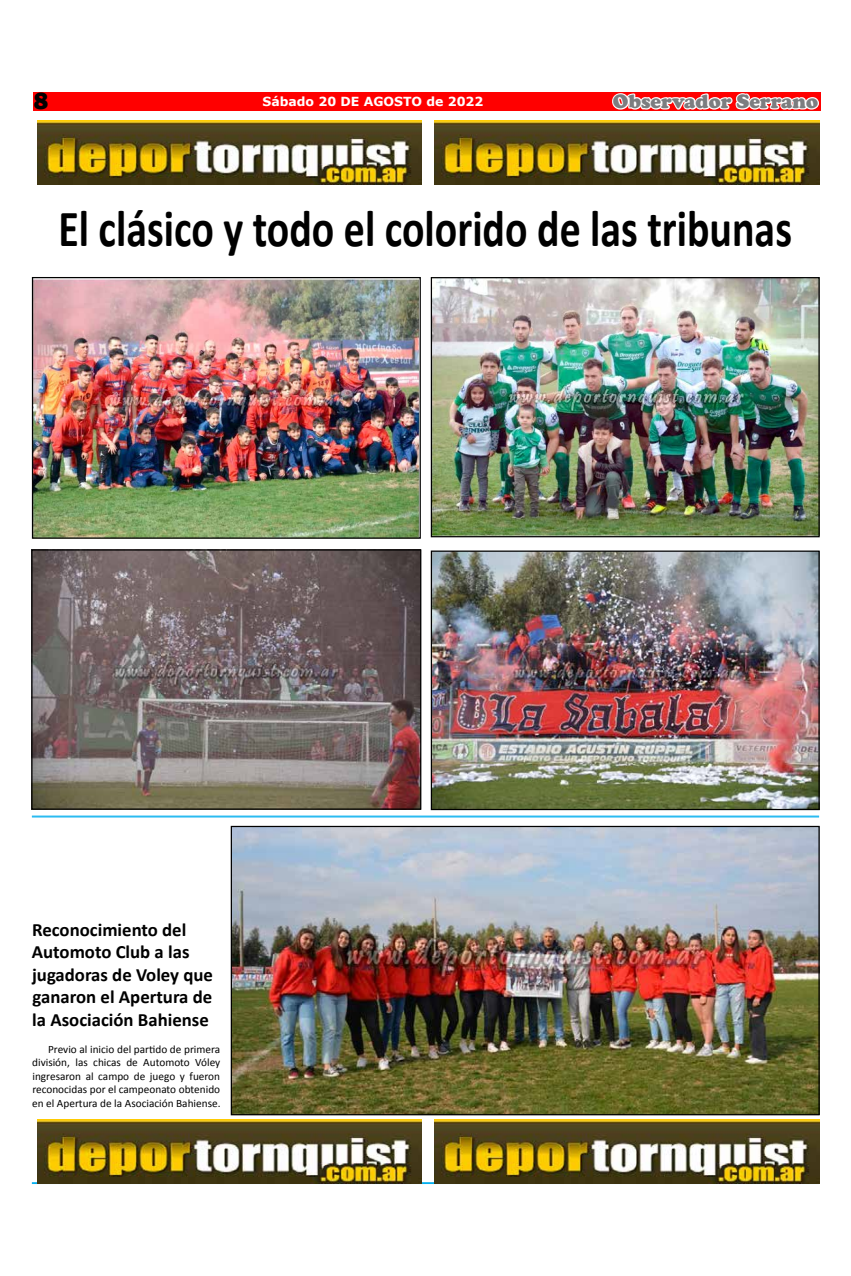
<style>
.page{position:relative;width:851px;height:1276px;background:#fff}
.page>*{position:absolute;margin:0;border:0;box-sizing:border-box;transform-origin:0 0}
.t1{font:700 52.38px "Calibri";color:#000;scale:.8 1}
.t2{font:800 24.62px "Franklin Gothic";color:#000}
.t3{font:900 20px "Cooper";color:#7c7d80}
.t4{font:700 18.75px/22.5px "Calibri";color:#000}
.t5{font:700 12.5px "Verdana";color:#fff}
.t6{font:11.25px/13.5px "Calibri";color:#000;text-align:justify}
</style>
<div class="page">
<div style="left:33px;top:92px;width:787px;height:18px;background:#f00"></div>
<svg style="left:610px;top:93px;width:210px;height:92px"></svg>
<hr style="left:32px;top:816px;width:787px;height:1px;background:#00aeef">
<hr style="left:32px;top:1182px;width:786px;height:1px;background:#00aeef">
<hr style="left:32px;top:1183px;width:786px;height:1px;background:#00aeef">
<img style="left:434px;top:120px;width:385px;height:65px">
<img style="left:37px;top:120px;width:385px;height:65px">
<img style="left:434px;top:1119px;width:385px;height:64px">
<img style="left:37px;top:1119px;width:385px;height:64px">
<img style="left:432px;top:279px;width:385px;height:256px">
<div style="left:430px;top:277px;width:389px;height:260px;border:1px solid #000"></div>
<img style="left:34px;top:279px;width:385px;height:258px">
<div style="left:32px;top:277px;width:389px;height:262px;border:1px solid #000"></div>
<img style="left:33px;top:551px;width:386px;height:256px">
<div style="left:31px;top:549px;width:390px;height:260px;border:1px solid #000"></div>
<img style="left:432px;top:552px;width:385px;height:256px">
<div style="left:430px;top:550px;width:389px;height:260px;border:1px solid #000"></div>
<img style="left:233px;top:828px;width:584px;height:285px">
<div style="left:231px;top:826px;width:588px;height:289px;border:1px solid #000"></div>
<h2 class="t2" style="left:34px;top:85px;width:16px">8</h2>
<p class="t5" style="left:262px;top:93px;width:222px">Sábado 20 DE AGOSTO de 2022</p>
<h3 class="t3" style="left:612px;top:90px;width:207px">Observador Serrano</h3>
<h1 class="t1" style="left:58px;top:195px;width:918px">El clásico y todo el colorido de las tribunas</h1>
<h3 class="t4" style="left:32px;top:918px;width:183px">Reconocimiento del<br>Automoto Club a las jugadoras de Voley que ganaron el Apertura de la Asociación Bahiense</h3>
<p class="t6" style="left:32px;top:1042px;width:190px;text-indent:16px">Previo al inicio del partido de primera división, las chicas de Automoto Vóley ingresaron al campo de juego y fueron reconocidas por el campeonato obtenido en el Apertura de la Asociación Bahiense.</p>
</div>
